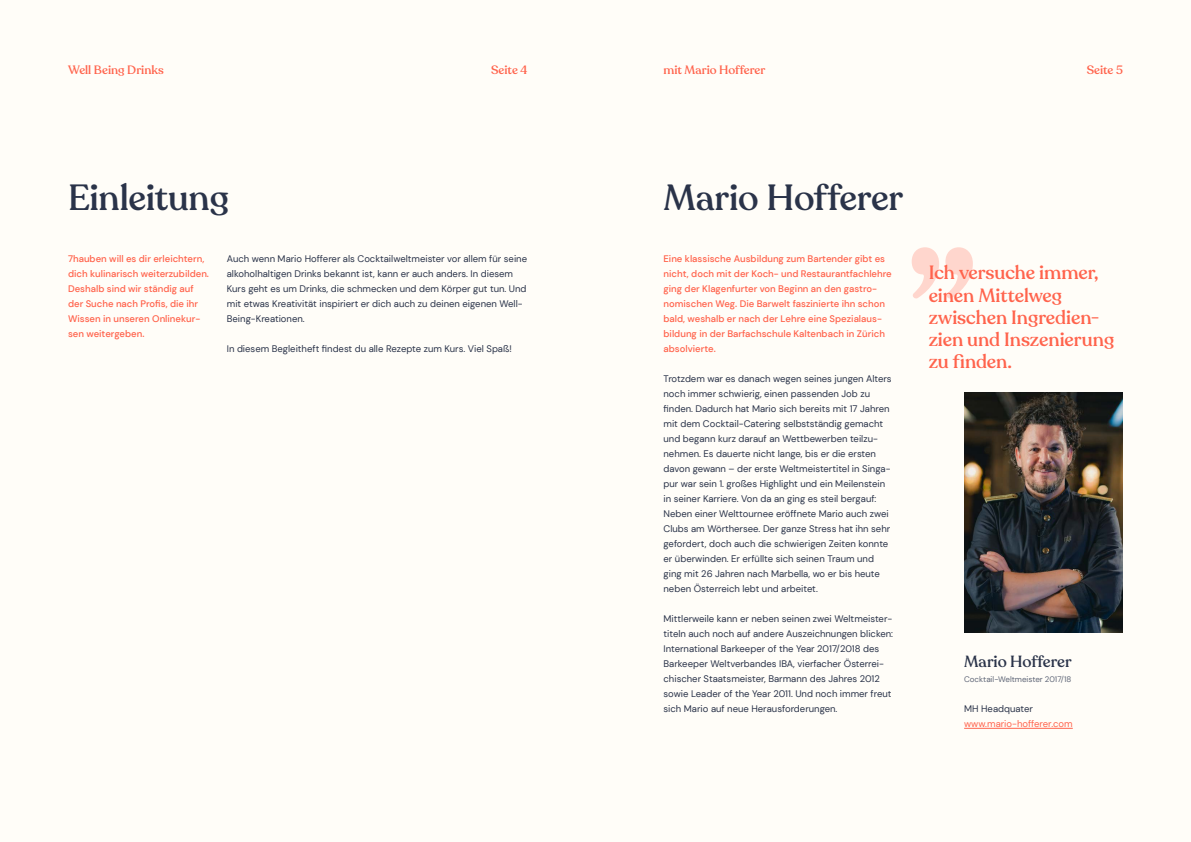
<style>
.page{position:relative;width:1191px;height:842px;background:#fff}
.page>*{position:absolute;margin:0;border:0;box-sizing:border-box;transform-origin:0 0}
.t1{font:500 36px "Recoleta";letter-spacing:-.01em;color:#2a3349}
.t2{font:500 19px/22.2px "Recoleta";letter-spacing:-.005em;color:#ff634c}
.t3{font:500 16px "Recoleta";letter-spacing:-.005em;color:#2a3349}
.t4{font:500 12px "Recoleta";color:#ff634c}
.t5{font:9.5px/15px "DM Sans";color:#2a3349}
.t6{font:500 9.5px/15px "DM Sans";color:#ff634c}
.t7{font:9.5px "DM Sans";color:#ff634c}
.t8{font:8px "DM Sans";color:#5f6677}
</style>
<div class="page">
<div style="left:0;top:0;width:595px;height:842px;background:#fffdf8"></div>
<div style="left:595px;top:0;width:596px;height:842px;background:#fffdf8"></div>
<svg style="left:911px;top:247px;width:62px;height:52px"></svg>
<img style="left:964px;top:392px;width:159px;height:240px">
<hr style="left:964px;top:728px;width:108px;height:1px;background:#ff634c">
<p class="t4" style="left:68px;top:63px;width:97px">Well Being Drinks</p>
<p class="t4" style="left:491px;top:63px;width:38px">Seite 4</p>
<p class="t4" style="left:663px;top:63px;width:103px">mit Mario Hofferer</p>
<p class="t4" style="left:1086px;top:63px;width:38px">Seite 5</p>
<h1 class="t1" style="left:68px;top:175px;width:163px">Einleitung</h1>
<h1 class="t1" style="left:663px;top:175px;width:241px">Mario Hofferer</h1>
<p class="t6" style="left:68px;top:251px;width:142px">7hauben will es dir erleichtern, dich kulinarisch weiterzubilden.<br>Deshalb sind wir ständig auf der Suche nach Profis, die ihr<br>Wissen in unseren Onlinekur&shy;sen weitergeben.</p>
<p class="t5" style="left:227px;top:251px;width:302px">Auch wenn Mario Hofferer als Cocktailweltmeister vor allem für seine alkoholhaltigen Drinks bekannt ist, kann er auch anders. In diesem Kurs geht es um Drinks, die schmecken und dem Körper gut tun. Und mit etwas Kreativität inspiriert er dich auch zu deinen eigenen Well-Being-Kreationen.</p>
<p class="t5" style="left:227px;top:341px;width:286px">In diesem Begleitheft findest du alle Rezepte zum Kurs. Viel Spaß!</p>
<p class="t6" style="left:663px;top:251px;width:230px">Eine klassische Ausbildung zum Bartender gibt es nicht, doch mit der Koch- und Restaurantfachlehre ging der Klagenfurter von Beginn an den gastro&shy;nomischen Weg. Die Barwelt faszinierte ihn schon bald, weshalb er nach der Lehre eine Spezialaus&shy;bildung in der Barfachschule Kaltenbach in Zürich absolvierte.</p>
<p class="t5" style="left:663px;top:371px;width:230px">Trotzdem war es danach wegen seines jungen Alters noch immer schwierig, einen passenden Job zu finden. Dadurch hat Mario sich bereits mit 17 Jahren mit dem Cocktail-Catering selbstständig gemacht und begann kurz darauf an Wettbewerben teilzu&shy;nehmen. Es dauerte nicht lange, bis er die ersten davon gewann – der erste Weltmeistertitel in Singa&shy;pur war sein 1. großes Highlight und ein Meilenstein in seiner Karriere. Von da an ging es steil bergauf:<br>Neben einer Welttournee eröffnete Mario auch zwei Clubs am Wörthersee. Der ganze Stress hat ihn sehr gefordert, doch auch die schwierigen Zeiten konnte er überwinden. Er erfüllte sich seinen Traum und ging mit 26 Jahren nach Marbella, wo er bis heute neben Österreich lebt und arbeitet.</p>
<p class="t5" style="left:663px;top:611px;width:231px">Mittlerweile kann er neben seinen zwei Weltmeister&shy;titeln auch noch auf andere Auszeichnungen blicken:<br>International Barkeeper of the Year 2017/2018 des Barkeeper Weltverbandes IBA, vierfacher Österrei&shy;chischer Staatsmeister, Barmann des Jahres 2012 sowie Leader of the Year 2011. Und noch immer freut sich Mario auf neue Herausforderungen.</p>
<h2 class="t2" style="left:928px;top:262px;width:187px">Ich versuche immer, einen Mittelweg zwischen Ingredien&shy;zien und Inszenierung zu finden.</h2>
<h3 class="t3" style="left:964px;top:652px;width:109px">Mario Hofferer</h3>
<p class="t8" style="left:964px;top:675px;width:109px">Cocktail-Weltmeister 2017/18</p>
<p class="t5" style="left:964px;top:701px;width:70px">MH Headquater</p>
<p class="t7" style="left:964px;top:718px;width:110px">www.mario-hofferer.com</p>
</div>
